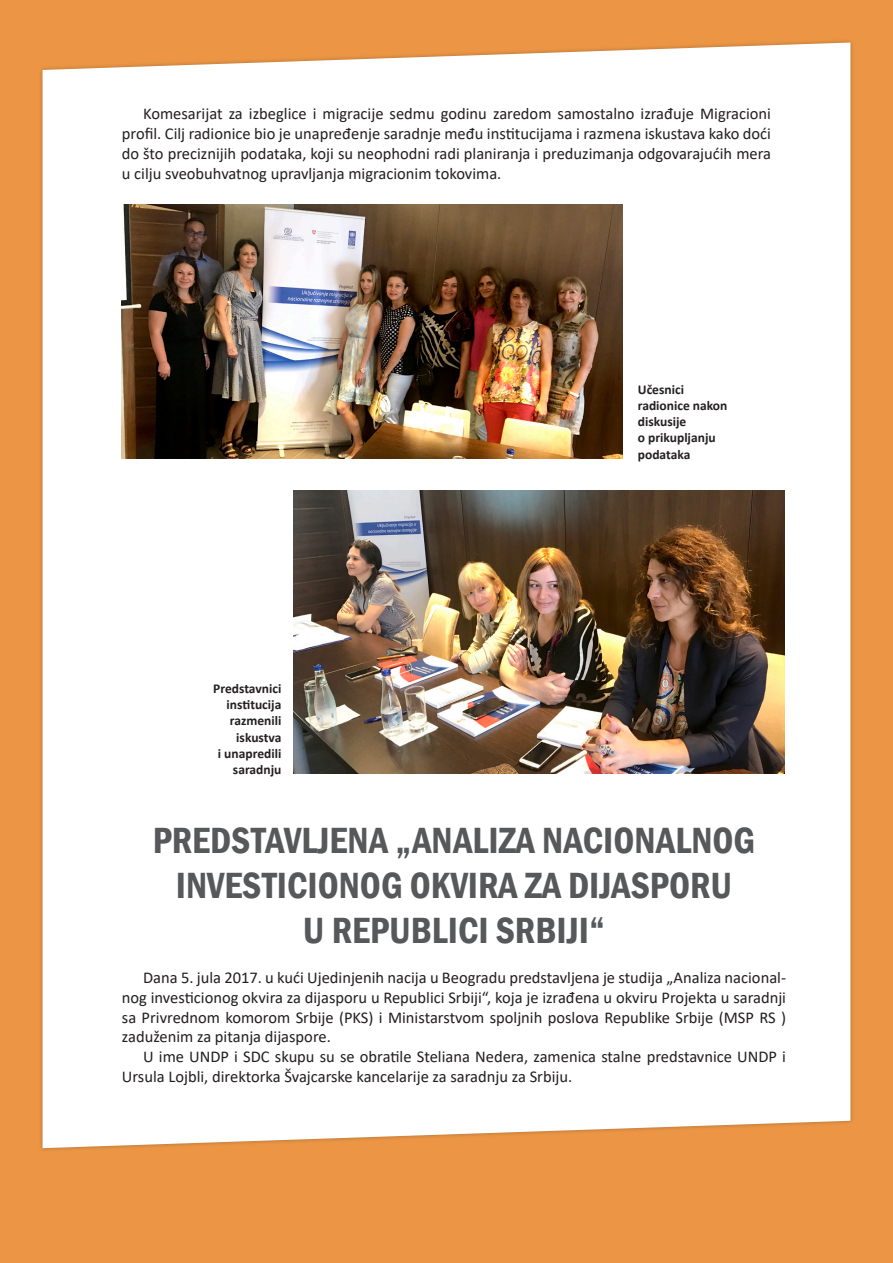
<style>
.page{position:relative;width:893px;height:1263px;background:#ec9645}
.page>*{position:absolute;margin:0;border:0;box-sizing:border-box;transform-origin:0 0}
.mali_naslov{font:600 condensed 37.5px/45px "Franklin Gothic";color:#57585a;text-align:center}
.txt{font:16.5px/19.8px "Calibri";color:#231f20;text-align:justify}
.potpis{font:700 13.5px/16.2px "Calibri";color:#231f20}
</style>
<div class="page">
<div style="left:38px;top:38px;width:817px;height:1114px;background:#231f20;opacity:.3"></div>
<div style="left:43px;top:43px;width:807px;height:1105px;background:#fff"></div>
<img style="left:122px;top:204px;width:501px;height:255px">
<img style="left:293px;top:490px;width:491px;height:284px">
<p class="txt" style="left:122px;top:104px;width:651px;text-indent:21px">Komesarijat za izbeglice i migracije sedmu godinu zaredom samostalno izrađuje Migracioni profil. Cilј radionice bio je unapređenje saradnje među institucijama i razmena iskustava kako doći do što preciznijih podataka, koji su neophodni radi planiranja i preduzimanja odgovarajućih mera u cilјu sveobuhvatnog upravlјanja migracionim tokovima.</p>
<p class="potpis" style="left:213px;top:680px;width:70px;text-align:right">Predstavnici institucija razmenili iskustva<br>i unapredili saradnju</p>
<p class="potpis" style="left:638px;top:381px;width:91px">Učesnici radionice nakon diskusije<br>o prikuplјanju podataka</p>
<p class="mali_naslov" style="left:153px;top:818px;width:604px">PREDSTAVLЈENA „ANALIZA NACIONALNOG<br>INVESTICIONOG OKVIRA ZA DIJASPORU<br>U REPUBLICI SRBIJI“</p>
<p class="txt" style="left:122px;top:967px;width:666px;text-indent:21px">Dana 5. jula 2017. u kući Ujedinjenih nacija u Beogradu predstavlјena je studija „Analiza nacional&shy;nog investicionog okvira za dijasporu u Republici Srbiji“, koja je izrađena u okviru Projekta u saradnji sa Privrednom komorom Srbije (PKS) i Ministarstvom spolјnih poslova Republike Srbije (MSP RS ) zaduženim za pitanja dijaspore.</p>
<p class="txt" style="left:122px;top:1046px;width:666px;text-indent:21px">U ime UNDP i SDC skupu su se obratile Steliana Nedera, zamenica stalne predstavnice UNDP i<br>Ursula Lojbli, direktorka Švajcarske kancelarije za saradnju za Srbiju.</p>
</div>
